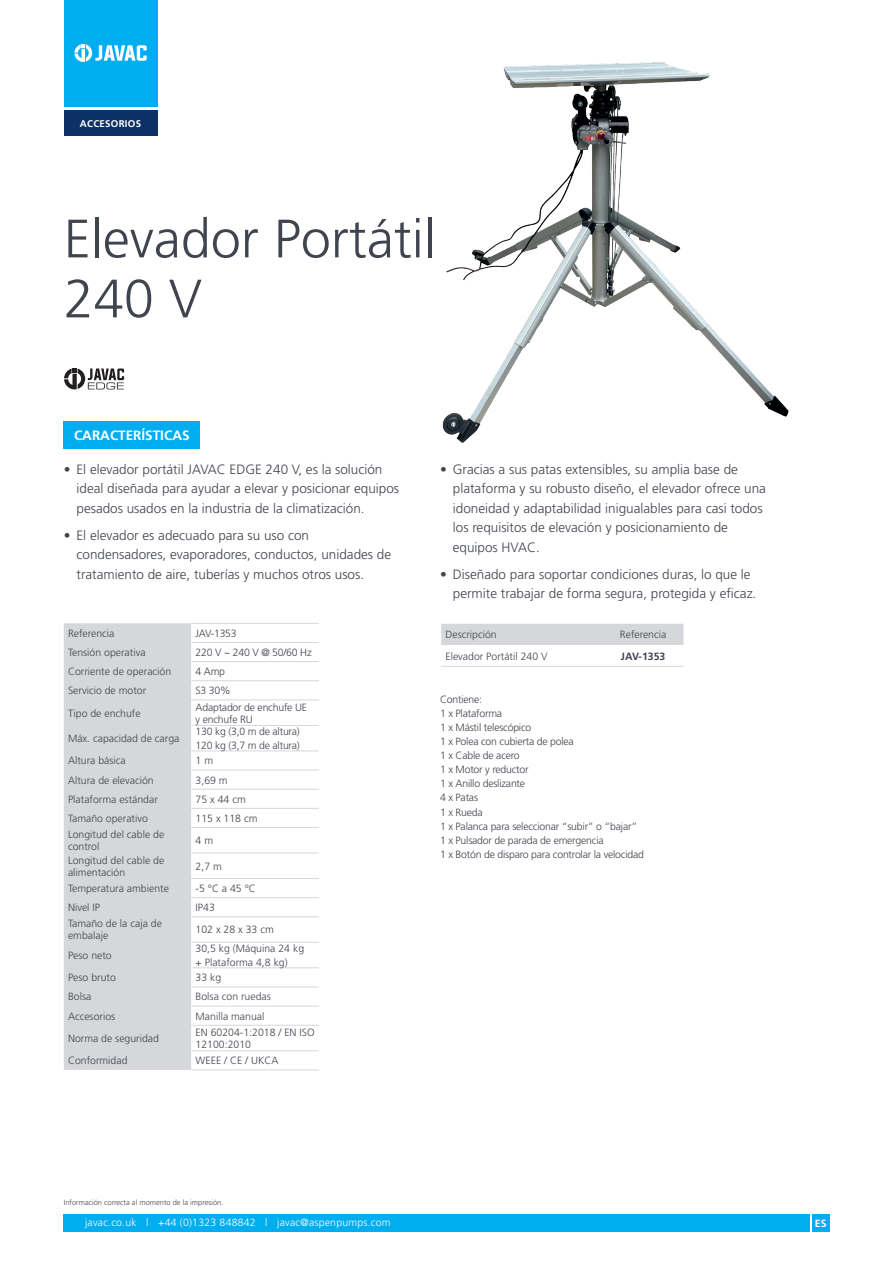
<style>
.page{position:relative;width:893px;height:1263px;background:#fff}
.page>*{position:absolute;margin:0;border:0;box-sizing:border-box;transform-origin:0 0}
.t1{font:300 54px/60px "Frutiger LT Pro";color:#40444e}
.t2{font:300 13.5px/19.5px "Frutiger LT Pro";color:#40444e}
.t3{font:700 13.5px "Frutiger LT Pro";color:#fff}
.t4{font:300 10.5px/12px "Frutiger LT Pro";color:#40444e}
.t5{font:300 10.5px/14.1px "Frutiger LT Pro";letter-spacing:-.02em;color:#40444e}
.t6{font:300 10.5px "Frutiger LT Pro";letter-spacing:.02em;color:#fff}
.t7{font:700 10.5px "Frutiger LT Pro";color:#40444e}
.t8{font:700 10.5px "Frutiger LT Pro";color:#fff}
.t9{font:700 9.75px "Frutiger LT Pro";letter-spacing:.025em;color:#fff}
.t10{font:300 7.5px "Frutiger LT Pro";color:#40444e}
</style>
<div class="page">
<svg style="left:64px;top:0;width:93px;height:136px"></svg>
<div style="left:64px;top:1214px;width:746px;height:17px;background:#00aeef"></div>
<div style="left:812px;top:1214px;width:17px;height:17px;background:#00aeef"></div>
<div style="left:441px;top:624px;width:243px;height:21px;background:#d6d7da"></div>
<hr style="left:441px;top:666px;width:162px;height:1px;background:#d6d7da">
<hr style="left:603px;top:666px;width:81px;height:1px;background:#d6d7da">
<div style="left:64px;top:623px;width:127px;height:447px;background:#d6d7da"></div>
<svg style="left:191px;top:681px;width:128px;height:371px"></svg>
<hr style="left:191px;top:623px;width:128px;height:1px;background:#d6d7da">
<hr style="left:191px;top:642px;width:128px;height:1px;background:#d6d7da">
<hr style="left:191px;top:661px;width:128px;height:1px;background:#d6d7da">
<hr style="left:191px;top:680px;width:128px;height:1px;background:#d6d7da">
<hr style="left:191px;top:699px;width:128px;height:1px;background:#d6d7da">
<hr style="left:191px;top:725px;width:128px;height:1px;background:#d6d7da">
<hr style="left:191px;top:750px;width:128px;height:1px;background:#d6d7da">
<hr style="left:191px;top:770px;width:128px;height:1px;background:#d6d7da">
<hr style="left:191px;top:789px;width:128px;height:1px;background:#d6d7da">
<hr style="left:191px;top:808px;width:128px;height:1px;background:#d6d7da">
<hr style="left:191px;top:827px;width:128px;height:1px;background:#d6d7da">
<hr style="left:191px;top:853px;width:128px;height:1px;background:#d6d7da">
<hr style="left:191px;top:878px;width:128px;height:1px;background:#d6d7da">
<hr style="left:191px;top:897px;width:128px;height:1px;background:#d6d7da">
<hr style="left:191px;top:916px;width:128px;height:1px;background:#d6d7da">
<hr style="left:191px;top:942px;width:128px;height:1px;background:#d6d7da">
<hr style="left:191px;top:967px;width:128px;height:1px;background:#d6d7da">
<hr style="left:191px;top:986px;width:128px;height:1px;background:#d6d7da">
<hr style="left:191px;top:1006px;width:128px;height:1px;background:#d6d7da">
<hr style="left:191px;top:1025px;width:128px;height:1px;background:#d6d7da">
<hr style="left:191px;top:1050px;width:128px;height:1px;background:#d6d7da">
<hr style="left:191px;top:1069px;width:128px;height:1px;background:#d6d7da">
<img style="left:442px;top:62px;width:347px;height:381px">
<svg style="left:64px;top:368px;width:60px;height:21px"></svg>
<div style="left:64px;top:421px;width:136px;height:27px;background:#00aeef"></div>
<p class="t9" style="left:80px;top:118px;width:63px">ACCESORIOS</p>
<h1 class="t1" style="left:64px;top:209px;width:373px">Elevador Portátil<br>240 V</h1>
<p class="t3" style="left:74px;top:427px;width:117px">CARACTERÍSTICAS</p>
<p class="t2" style="left:77px;top:459px;width:324px;text-indent:-13px">• El elevador portátil JAVAC EDGE 240 V, es la solución ideal diseñada para ayudar a elevar y posicionar equipos pesados usados en la industria de la climatización.</p>
<p class="t2" style="left:77px;top:525px;width:316px;text-indent:-13px">• El elevador es adecuado para su uso con condensadores, evaporadores, conductos, unidades de tratamiento de aire, tuberías y muchos otros usos.</p>
<p class="t4" style="left:68px;top:627px;width:48px">Referencia</p>
<p class="t4" style="left:196px;top:627px;width:43px">JAV-1353</p>
<p class="t4" style="left:68px;top:646px;width:79px">Tensión operativa</p>
<p class="t5" style="left:196px;top:645px;width:118px">220 V ~ 240 V @ 50/60 Hz</p>
<p class="t4" style="left:68px;top:666px;width:105px">Corriente de operación</p>
<p class="t4" style="left:196px;top:666px;width:31px">4 Amp</p>
<p class="t4" style="left:68px;top:685px;width:80px">Servicio de motor</p>
<p class="t4" style="left:196px;top:685px;width:37px">S3 30%</p>
<p class="t4" style="left:68px;top:707px;width:74px">Tipo de enchufe</p>
<p class="t5" style="left:196px;top:701px;width:113px;line-height:12px">Adaptador de enchufe UE y enchufe RU</p>
<p class="t4" style="left:68px;top:732px;width:113px">Máx. capacidad de carga</p>
<p class="t5" style="left:196px;top:724px;width:106px">130 kg (3,0 m de altura)<br>120 kg (3,7 m de altura)</p>
<p class="t4" style="left:68px;top:755px;width:59px">Altura básica</p>
<p class="t4" style="left:196px;top:755px;width:19px">1 m</p>
<p class="t4" style="left:68px;top:774px;width:87px">Altura de elevación</p>
<p class="t4" style="left:196px;top:774px;width:34px">3,69 m</p>
<p class="t4" style="left:68px;top:793px;width:91px">Plataforma estándar</p>
<p class="t4" style="left:196px;top:793px;width:52px">75 x 44 cm</p>
<p class="t4" style="left:68px;top:812px;width:81px">Tamaño operativo</p>
<p class="t4" style="left:196px;top:812px;width:63px">115 x 118 cm</p>
<p class="t4" style="left:68px;top:829px;width:98px">Longitud del cable de control</p>
<p class="t4" style="left:196px;top:835px;width:19px">4 m</p>
<p class="t4" style="left:68px;top:854px;width:98px">Longitud del cable de alimentación</p>
<p class="t4" style="left:196px;top:860px;width:28px">2,7 m</p>
<p class="t4" style="left:68px;top:882px;width:102px">Temperatura ambiente</p>
<p class="t4" style="left:196px;top:882px;width:62px">-5 °C a 45 °C</p>
<p class="t4" style="left:68px;top:901px;width:34px">Nivel IP</p>
<p class="t4" style="left:196px;top:901px;width:21px">IP43</p>
<p class="t4" style="left:68px;top:918px;width:95px">Tamaño de la caja de embalaje</p>
<p class="t4" style="left:196px;top:924px;width:80px">102 x 28 x 33 cm</p>
<p class="t4" style="left:68px;top:949px;width:45px">Peso neto</p>
<p class="t4" style="left:196px;top:941px;width:110px;line-height:14.1px">30,5 kg (Máquina 24 kg + Plataforma 4,8 kg)</p>
<p class="t4" style="left:68px;top:972px;width:49px">Peso bruto</p>
<p class="t4" style="left:196px;top:972px;width:27px">33 kg</p>
<p class="t4" style="left:68px;top:991px;width:25px">Bolsa</p>
<p class="t4" style="left:196px;top:991px;width:77px">Bolsa con ruedas</p>
<p class="t4" style="left:68px;top:1010px;width:49px">Accesorios</p>
<p class="t4" style="left:196px;top:1010px;width:70px">Manilla manual</p>
<p class="t4" style="left:68px;top:1032px;width:93px">Norma de seguridad</p>
<p class="t4" style="left:196px;top:1026px;width:121px">EN 60204-1:2018 / EN ISO<br>12100:2010</p>
<p class="t4" style="left:68px;top:1055px;width:61px">Conformidad</p>
<p class="t4" style="left:196px;top:1055px;width:84px">WEEE / CE / UKCA</p>
<p class="t2" style="left:453px;top:459px;width:315px;text-indent:-13px">• Gracias a sus patas extensibles, su amplia base de plataforma y su robusto diseño, el elevador ofrece una idoneidad y adaptabilidad inigualables para casi todos los requisitos de elevación y posicionamiento de equipos HVAC.</p>
<p class="t2" style="left:453px;top:564px;width:305px;text-indent:-13px">• Diseñado para soportar condiciones duras, lo que le permite trabajar de forma segura, protegida y eficaz.</p>
<p class="t4" style="left:445px;top:629px;width:53px">Descripción</p>
<p class="t4" style="left:620px;top:629px;width:48px">Referencia</p>
<p class="t4" style="left:445px;top:650px;width:104px">Elevador Portátil 240 V</p>
<p class="t7" style="left:621px;top:650px;width:46px">JAV-1353</p>
<p class="t5" style="left:440px;top:692px;width:205px">Contiene:<br>1 x Plataforma<br>1 x Mástil telescópico<br>1 x Polea con cubierta de polea<br>1 x Cable de acero<br>1 x Motor y reductor<br>1 x Anillo deslizante<br>4 x Patas<br>1 x Rueda<br>1 x Palanca para seleccionar “subir” o “bajar”<br>1 x Pulsador de parada de emergencia<br>1 x Botón de disparo para controlar la velocidad</p>
<p class="t10" style="left:64px;top:1198px;width:161px">Información correcta al momento de la impresión.</p>
<p class="t6" style="left:85px;top:1216px;width:307px">javac.co.uk l +44 (0)1323 848842 l javac@aspenpumps.com</p>
<p class="t8" style="left:815px;top:1217px;width:13px">ES</p>
</div>
